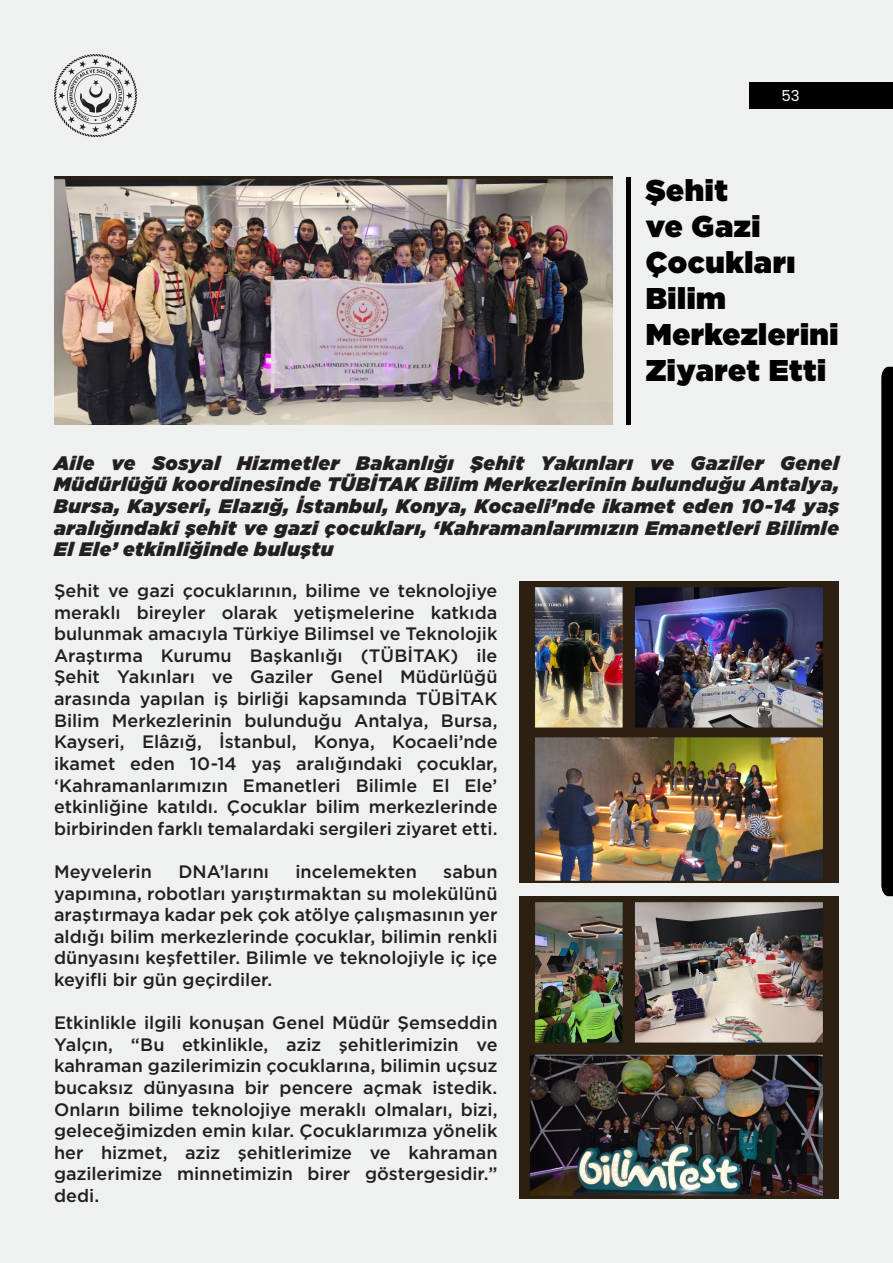
<style>
.page{position:relative;width:893px;height:1263px;background:#eff1f0}
.page>*{position:absolute;margin:0;border:0;box-sizing:border-box;transform-origin:0 0}
.başlık{font:900 30px/36px "Gotham";letter-spacing:.02em;color:#000}
.t1{font:italic 900 19.5px/21.6px "Gotham";letter-spacing:.035em;color:#231f20;text-align:justify}
.t2{font:500 18px/21.6px "Gotham";color:#231f20;text-align:justify}
.t3{font:15px "Poppins";color:#fff}
</style>
<div class="page">
<svg style="left:54px;top:54px;width:83px;height:83px"></svg>
<div style="left:750px;top:82px;width:143px;height:27px;background:#000001"></div>
<svg style="left:881px;top:367px;width:12px;height:529px;background:#080809"></svg>
<img style="left:54px;top:177px;width:558px;height:247px">
<hr style="left:627px;top:177px;width:4px;height:247px;background:#000001">
<img style="left:520px;top:581px;width:319px;height:302px">
<img style="left:520px;top:896px;width:319px;height:302px">
<p class="t3" style="left:781px;top:87px;width:20px">53</p>
<p class="başlık" style="left:646px;top:172px;width:194px">Şehit<br>ve Gazi<br>Çocukları<br>Bilim<br>Merkezlerini<br>Ziyaret Etti</p>
<p class="t1" style="left:54px;top:452px;width:786px">Aile ve Sosyal Hizmetler Bakanlığı Şehit Yakınları ve Gaziler Genel Müdürlüğü koordinesinde TÜBİTAK Bilim Merkezlerinin bulunduğu Antalya, Bursa, Kayseri, Elazığ, İstanbul, Konya, Kocaeli’nde ikamet eden 10-14 yaş aralığındaki şehit ve gazi çocukları, ‘Kahramanlarımızın Emanetleri Bilimle El Ele’ etkinliğinde buluştu</p>
<p class="t2" style="left:54px;top:580px;width:445px">Şehit ve gazi çocuklarının, bilime ve teknolojiye meraklı bireyler olarak yetişmelerine katkıda bulunmak amacıyla Türkiye Bilimsel ve Teknolojik Araştırma Kurumu Başkanlığı (TÜBİTAK) ile Şehit Yakınları ve Gaziler Genel Müdürlüğü arasında yapılan iş birliği kapsamında TÜBİTAK Bilim Merkezlerinin bulunduğu Antalya, Bursa, Kayseri, Elâzığ, İstanbul, Konya, Kocaeli’nde ikamet eden 10-14 yaş aralığındaki çocuklar, ‘Kahramanlarımızın Emanetleri Bilimle El Ele’ etkinliğine katıldı. Çocuklar bilim merkezlerinde birbirinden farklı temalardaki sergileri ziyaret etti.</p>
<p class="t2" style="left:54px;top:860px;width:99px">Meyvelerin</p>
<p class="t2" style="left:178px;top:860px;width:92px">DNA’larını</p>
<p class="t2" style="left:296px;top:860px;width:123px">incelemekten</p>
<p class="t2" style="left:54px;top:860px;width:445px;text-indent:389px">sabun yapımına, robotları yarıştırmaktan su molekülünü araştırmaya kadar pek çok atölye çalışmasının yer aldığı bilim merkezlerinde çocuklar, bilimin renkli dünyasını keşfettiler. Bilimle ve teknolojiyle iç içe keyifli bir gün geçirdiler.</p>
<p class="t2" style="left:54px;top:1012px;width:445px">Etkinlikle ilgili konuşan Genel Müdür Şemseddin Yalçın, “Bu etkinlikle, aziz şehitlerimizin ve kahraman gazilerimizin çocuklarına, bilimin uçsuz bucaksız dünyasına bir pencere açmak istedik.<br>Onların bilime teknolojiye meraklı olmaları, bizi, geleceğimizden emin kılar. Çocuklarımıza yönelik her hizmet, aziz şehitlerimize ve kahraman gazilerimize minnetimizin birer göstergesidir.” dedi.</p>
</div>
